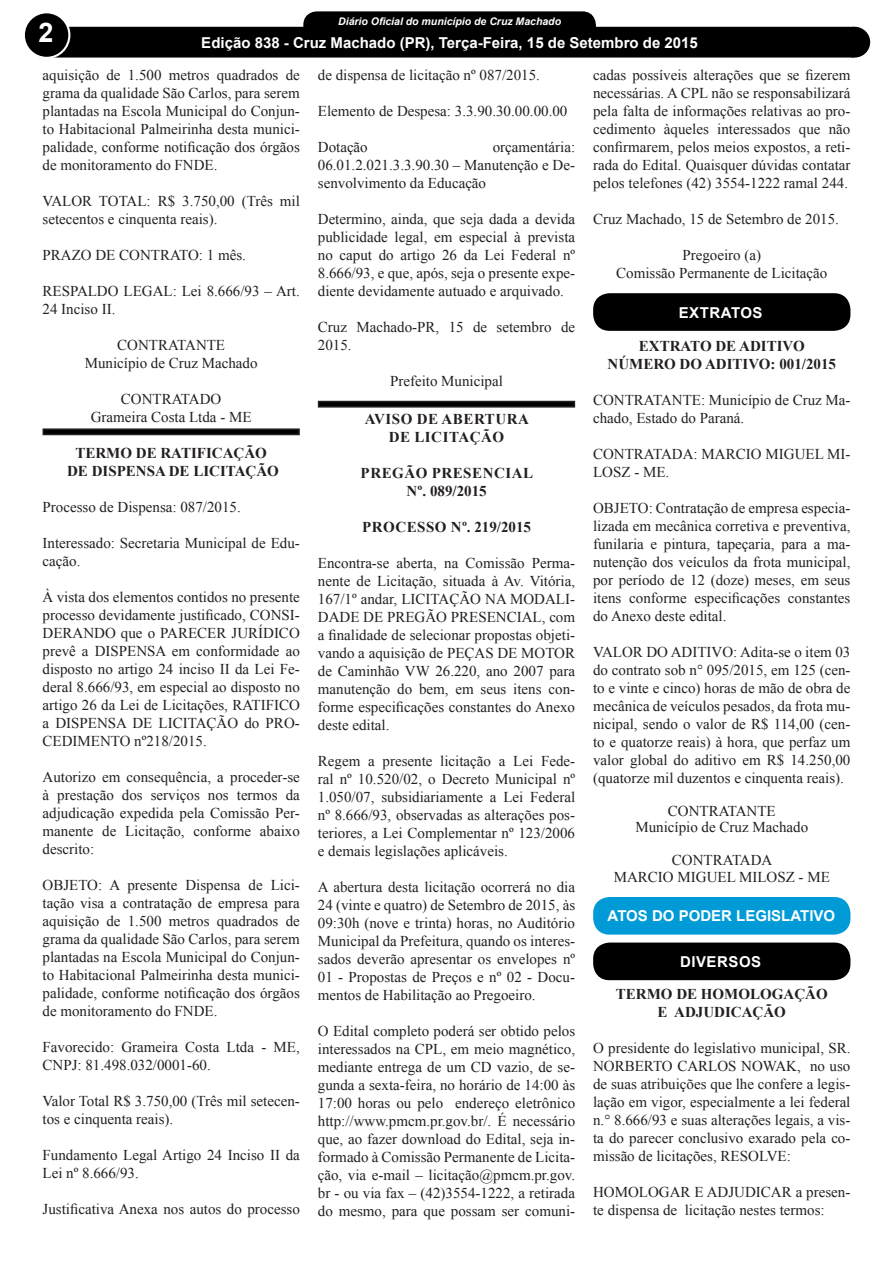
<style>
.page{position:relative;width:893px;height:1263px;background:#fff}
.page>*{position:absolute;margin:0;border:0;box-sizing:border-box;transform-origin:0 0}
.t1{font:700 27px "Arial";color:#fff}
.t2{font:15px/18px "Times New Roman";color:#231f20;text-align:justify}
.t3{font:700 15px "Times New Roman";color:#231f20}
.t4{font:700 15px "Arial";color:#fff}
.t5{font:700 15px "Times New Roman";letter-spacing:.035em;color:#231f20}
.t6{font:700 15px "Arial";letter-spacing:.035em;color:#fff}
.t7{font:italic 700 10.5px "Arial";color:#fff}
</style>
<div class="page">
<div style="left:305px;top:13px;width:289px;height:28px;background:#000;border-radius:12px"></div>
<div style="left:303px;top:11px;width:293px;height:31px;border:3px solid #000;border-radius:12px"></div>
<div style="left:39px;top:27px;width:815px;height:31px;background:#000;border:2px solid #000"></div>
<div style="left:24px;top:12px;width:45px;height:46px;background:#000;border-radius:50%"></div>
<div style="left:23px;top:11px;width:47px;height:48px;border:2px solid #fff;border-radius:50%"></div>
<div style="left:840px;top:28px;width:29px;height:29px;background:#000;border-radius:50%"></div>
<div style="left:839px;top:27px;width:31px;height:31px;border:2px solid #000;border-radius:50%"></div>
<svg style="left:42px;top:428px;width:258px;height:8px;background:#333232"></svg>
<svg style="left:317px;top:400px;width:259px;height:8px;background:#343233"></svg>
<div style="left:593px;top:293px;width:257px;height:38px;background:#000;border-radius:16px"></div>
<div style="left:593px;top:942px;width:257px;height:38px;background:#000;border-radius:16px"></div>
<div style="left:593px;top:897px;width:257px;height:38px;background:#009bd6;border-radius:16px"></div>
<p class="t7" style="left:338px;top:15px;width:224px">Diário Oficial do município de Cruz Machado</p>
<p class="t4" style="left:201px;top:32px;width:498px">Edição 838 - Cruz Machado (PR), Terça-Feira, 15 de Setembro de 2015</p>
<p class="t2" style="left:43px;top:66px;width:259px">aquisição de 1.500 metros quadrados de grama da qualidade São Carlos, para serem plantadas na Escola Municipal do Conjun&shy;to Habitacional Palmeirinha desta munici&shy;palidade, conforme notificação dos órgãos de monitoramento do FNDE.</p>
<p class="t2" style="left:43px;top:192px;width:259px">VALOR TOTAL: R$ 3.750,00 (Três mil setecentos e cinquenta reais).</p>
<p class="t2" style="left:43px;top:246px;width:205px">PRAZO DE CONTRATO: 1 mês.</p>
<p class="t2" style="left:43px;top:282px;width:259px">RESPALDO LEGAL: Lei 8.666/93 – Art.<br>24 Inciso II.</p>
<p class="t2" style="left:117px;top:336px;width:109px">CONTRATANTE</p>
<p class="t2" style="left:85px;top:354px;width:174px">Município de Cruz Machado</p>
<p class="t2" style="left:121px;top:390px;width:102px">CONTRATADO</p>
<p class="t2" style="left:91px;top:408px;width:162px">Grameira Costa Ltda - ME</p>
<p class="t3" style="left:75px;top:442px;width:193px">TERMO DE RATIFICAÇÃO</p>
<p class="t3" style="left:67px;top:460px;width:213px">DE DISPENSA DE LICITAÇÃO</p>
<p class="t2" style="left:43px;top:497px;width:200px">Processo de Dispensa: 087/2015.</p>
<p class="t2" style="left:43px;top:533px;width:259px">Interessado: Secretaria Municipal de Edu&shy;cação.</p>
<p class="t2" style="left:43px;top:587px;width:259px">À vista dos elementos contidos no presente processo devidamente justificado, CONSI-DERANDO que o PARECER JURÍDICO prevê a DISPENSA em conformidade ao disposto no artigo 24 inciso II da Lei Fe&shy;deral 8.666/93, em especial ao disposto no artigo 26 da Lei de Licitações, RATIFICO a DISPENSA DE LICITAÇÃO do PRO-CEDIMENTO nº218/2015.</p>
<p class="t2" style="left:43px;top:767px;width:259px">Autorizo em consequência, a proceder-se à prestação dos serviços nos termos da adjudicação expedida pela Comissão Per&shy;manente de Licitação, conforme abaixo descrito:</p>
<p class="t2" style="left:43px;top:875px;width:259px">OBJETO: A presente Dispensa de Lici&shy;tação visa a contratação de empresa para aquisição de 1.500 metros quadrados de grama da qualidade São Carlos, para serem plantadas na Escola Municipal do Conjun&shy;to Habitacional Palmeirinha desta munici&shy;palidade, conforme notificação dos órgãos de monitoramento do FNDE.</p>
<p class="t2" style="left:43px;top:1037px;width:259px">Favorecido: Grameira Costa Ltda - ME,<br>CNPJ: 81.498.032/0001-60.</p>
<p class="t2" style="left:43px;top:1091px;width:259px">Valor Total R$ 3.750,00 (Três mil setecen&shy;tos e cinquenta reais).</p>
<p class="t2" style="left:43px;top:1145px;width:259px">Fundamento Legal Artigo 24 Inciso II da<br>Lei nº 8.666/93.</p>
<p class="t2" style="left:43px;top:1199px;width:259px">Justificativa Anexa nos autos do processo</p>
<p class="t1" style="left:38px;top:14px;width:17px">2</p>
<p class="t2" style="left:593px;top:66px;width:259px">cadas possíveis alterações que se fizerem necessárias. A CPL não se responsabilizará pela falta de informações relativas ao pro&shy;cedimento àqueles interessados que não confirmarem, pelos meios expostos, a reti&shy;rada do Edital. Quaisquer dúvidas contatar pelos telefones (42) 3554-1222 ramal 244.</p>
<p class="t2" style="left:593px;top:210px;width:247px">Cruz Machado, 15 de Setembro de 2015.</p>
<p class="t2" style="left:682px;top:246px;width:80px">Pregoeiro (a)</p>
<p class="t2" style="left:616px;top:264px;width:213px">Comissão Permanente de Licitação</p>
<p class="t6" style="left:679px;top:302px;width:85px">EXTRATOS</p>
<p class="t3" style="left:639px;top:335px;width:167px">EXTRATO DE ADITIVO</p>
<p class="t3" style="left:608px;top:353px;width:230px">NÚMERO DO ADITIVO: 001/2015</p>
<p class="t2" style="left:593px;top:390px;width:259px">CONTRATANTE: Município de Cruz Ma&shy;chado, Estado do Paraná.</p>
<p class="t2" style="left:593px;top:444px;width:259px">CONTRATADA: MARCIO MIGUEL MI-<br>LOSZ - ME.</p>
<p class="t2" style="left:593px;top:498px;width:259px">OBJETO: Contratação de empresa especia&shy;lizada em mecânica corretiva e preventiva, funilaria e pintura, tapeçaria, para a ma&shy;nutenção dos veículos da frota municipal, por período de 12 (doze) meses, em seus itens conforme especificações constantes do Anexo deste edital.</p>
<p class="t2" style="left:593px;top:642px;width:259px">VALOR DO ADITIVO: Adita-se o item 03 do contrato sob n° 095/2015, em 125 (cen&shy;to e vinte e cinco) horas de mão de obra de mecânica de veículos pesados, da frota mu&shy;nicipal, sendo o valor de R$ 114,00 (cen&shy;to e quatorze reais) à hora, que perfaz um valor global do aditivo em R$ 14.250,00 (quatorze mil duzentos e cinquenta reais).</p>
<p class="t2" style="left:668px;top:801px;width:109px">CONTRATANTE</p>
<p class="t2" style="left:635px;top:818px;width:174px">Município de Cruz Machado</p>
<p class="t2" style="left:672px;top:851px;width:102px">CONTRATADA</p>
<p class="t2" style="left:614px;top:867px;width:218px">MARCIO MIGUEL MILOSZ - ME</p>
<p class="t2" style="left:318px;top:66px;width:224px">de dispensa de licitação nº 087/2015.</p>
<p class="t2" style="left:318px;top:102px;width:251px">Elemento de Despesa: 3.3.90.30.00.00.00</p>
<p class="t2" style="left:318px;top:138px;width:51px">Dotação</p>
<p class="t2" style="left:318px;top:138px;width:259px;text-indent:175px">orçamentária:<br>06.01.2.021.3.3.90.30 – Manutenção e De&shy;senvolvimento da Educação</p>
<p class="t2" style="left:318px;top:210px;width:259px">Determino, ainda, que seja dada a devida publicidade legal, em especial à prevista no caput do artigo 26 da Lei Federal nº 8.666/93, e que, após, seja o presente expe&shy;diente devidamente autuado e arquivado.</p>
<p class="t2" style="left:318px;top:318px;width:259px">Cruz Machado-PR, 15 de setembro de<br>2015.</p>
<p class="t2" style="left:390px;top:372px;width:114px">Prefeito Municipal</p>
<p class="t5" style="left:365px;top:408px;width:166px">AVISO DE ABERTURA</p>
<p class="t5" style="left:389px;top:426px;width:117px">DE LICITAÇÃO</p>
<p class="t5" style="left:361px;top:462px;width:174px">PREGÃO PRESENCIAL</p>
<p class="t3" style="left:406px;top:480px;width:82px">Nº. 089/2015</p>
<p class="t5" style="left:362px;top:516px;width:171px">PROCESSO Nº. 219/2015</p>
<p class="t2" style="left:318px;top:553px;width:259px">Encontra-se aberta, na Comissão Perma&shy;nente de Licitação, situada à Av. Vitória, 167/1º andar, LICITAÇÃO NA MODALI-DADE DE PREGÃO PRESENCIAL, com a finalidade de selecionar propostas objeti&shy;vando a aquisição de PEÇAS DE MOTOR de Caminhão VW 26.220, ano 2007 para manutenção do bem, em seus itens con&shy;forme especificações constantes do Anexo deste edital.</p>
<p class="t2" style="left:318px;top:751px;width:259px">Regem a presente licitação a Lei Fede&shy;ral nº 10.520/02, o Decreto Municipal nº 1.050/07, subsidiariamente a Lei Federal nº 8.666/93, observadas as alterações pos&shy;teriores, a Lei Complementar nº 123/2006 e demais legislações aplicáveis.</p>
<p class="t2" style="left:318px;top:877px;width:259px">A abertura desta licitação ocorrerá no dia 24 (vinte e quatro) de Setembro de 2015, às 09:30h (nove e trinta) horas, no Auditório Municipal da Prefeitura, quando os interes&shy;sados deverão apresentar os envelopes nº 01 - Propostas de Preços e nº 02 - Docu&shy;mentos de Habilitação ao Pregoeiro.</p>
<p class="t2" style="left:318px;top:1021px;width:259px">O Edital completo poderá ser obtido pelos interessados na CPL, em meio magnético, mediante entrega de um CD vazio, de se&shy;gunda a sexta-feira, no horário de 14:00 às 17:00 horas ou pelo endereço eletrônico http://www.pmcm.pr.gov.br/. É necessário que, ao fazer download do Edital, seja in&shy;formado à Comissão Permanente de Licita&shy;ção, via e-mail – licitação@pmcm.pr.gov. br - ou via fax – (42)3554-1222, a retirada do mesmo, para que possam ser comuni-</p>
<p class="t4" style="left:608px;top:905px;width:229px">ATOS DO PODER LEGISLATIVO</p>
<p class="t6" style="left:680px;top:951px;width:83px">DIVERSOS</p>
<p class="t3" style="left:616px;top:983px;width:213px">TERMO DE HOMOLOGAÇÃO</p>
<p class="t3" style="left:658px;top:1001px;width:130px">E ADJUDICAÇÃO</p>
<p class="t2" style="left:593px;top:1039px;width:259px">O presidente do legislativo municipal, SR.<br>NORBERTO CARLOS NOWAK, no uso de suas atribuições que lhe confere a legis&shy;lação em vigor, especialmente a lei federal n.° 8.666/93 e suas alterações legais, a vis&shy;ta do parecer conclusivo exarado pela co&shy;missão de licitações, RESOLVE:</p>
<p class="t2" style="left:593px;top:1183px;width:259px">HOMOLOGAR E ADJUDICAR a presen&shy;te dispensa de licitação nestes termos:</p>
</div>
